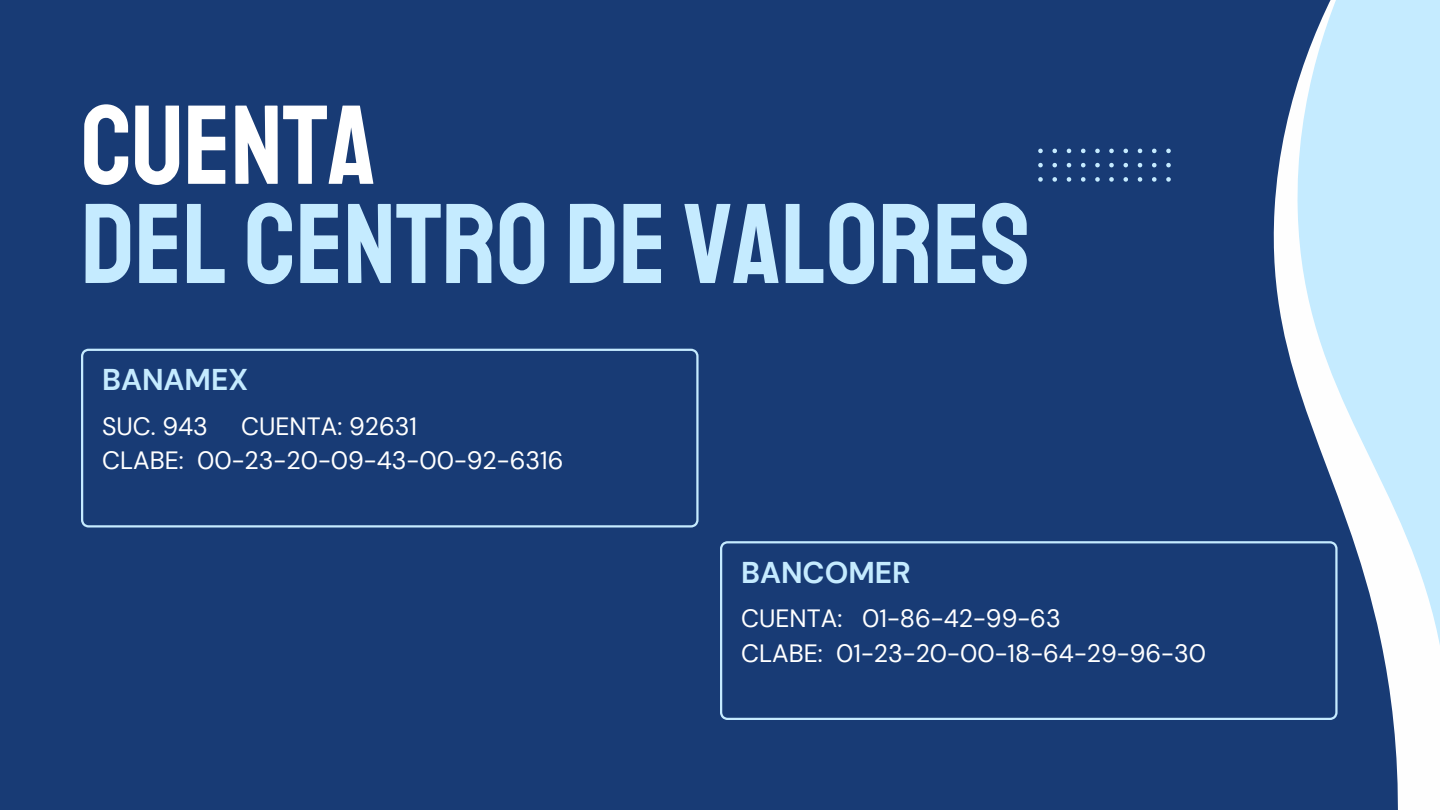
<style>
.page{position:relative;width:1440px;height:810px;background:#183b75}
.page>*{position:absolute;margin:0;border:0;box-sizing:border-box;transform-origin:0 0}
.t1{font:113.6px "Staatliches";color:#c5ebff}
.t2{font:112.4px "Staatliches";color:#fff}
.t3{font:700 30px "DM Sans";color:#c5ebff}
.t4{font:25px/34.5px "DM Sans";color:#fff;text-align:center}
</style>
<div class="page">
<svg style="left:81px;top:349px;width:617px;height:178px"></svg>
<svg style="left:1273px;top:92px;width:22px;height:284px;fill:#fefefe"></svg>
<svg style="left:1295px;top:0;width:145px;height:810px;fill:#c5ebff"></svg>
<svg style="left:720px;top:541px;width:617px;height:179px"></svg>
<svg style="left:1038px;top:148px;width:62px;height:34px"></svg>
<svg style="left:1109px;top:148px;width:62px;height:34px"></svg>
<h2 class="t2" style="left:81px;top:77px;width:296px">CUENTA</h2>
<h1 class="t1" style="left:81px;top:175px;width:951px">DEL CENTRO DE VALORES</h1>
<p class="t3" style="left:102px;top:360px;width:148px">BANAMEX</p>
<p class="t4" style="left:102px;top:409px;width:107px">SUC. 943</p>
<p class="t4" style="left:102px;top:409px;width:463px">CUENTA: 92631<br>CLABE: 00-23-20-09-43-00-92-6316</p>
<p class="t3" style="left:741px;top:553px;width:171px">BANCOMER</p>
<p class="t4" style="left:741px;top:602px;width:467px;text-align:left">CUENTA: 01-86-42-99-63<br>CLABE: 01-23-20-00-18-64-29-96-30</p>
</div>
